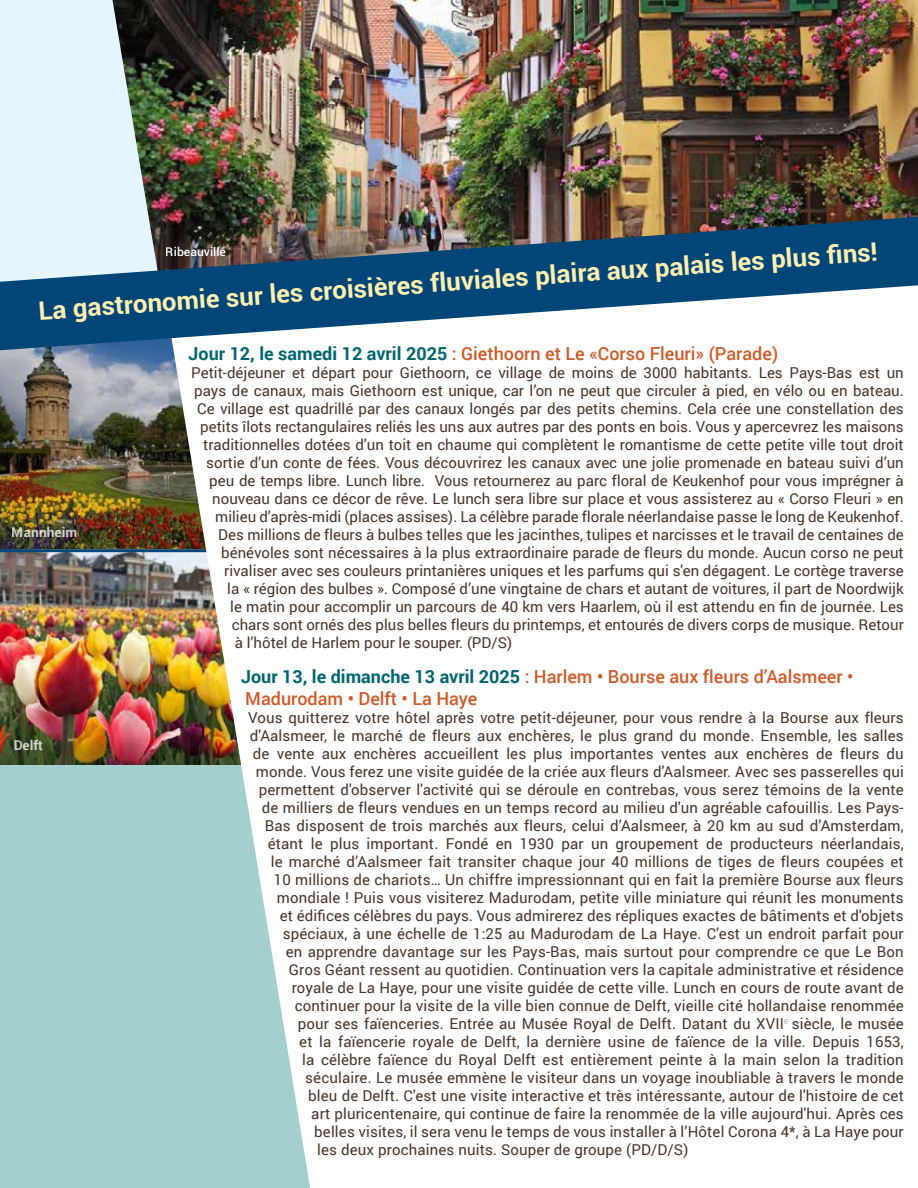
<style>
.page{position:relative;width:918px;height:1188px;background:#fff}
.page>*{position:absolute;margin:0;border:0;box-sizing:border-box;transform-origin:0 0}
.t1{font:700 25.5px "Roboto";color:#ffefae}
.t2{font:500 18px/21.6px "Roboto";color:#d15927}
.t3{font:15px "Roboto";letter-spacing:.01em;color:#493528}
.t4{font:700 13.5px "Roboto";color:#fff}
.t5{font:500 12px "Roboto";color:#fff}
.s1{font-weight:700;color:#006671}
</style>
<div class="page">
<img style="left:159px;top:0;width:759px;height:217px">
<img style="left:0;top:350px;width:162px;height:199px">
<img style="left:0;top:552px;width:162px;height:213px">
<div style="left:0;top:765px;width:310px;height:423px;background:#a3cfcc"></div>
<svg style="left:0;top:0;width:159px;height:217px;background:#c3d2d6"></svg>
<hr style="left:0;top:549px;width:210px;height:3px;background:#004678">
<svg style="left:162px;top:350px;width:148px;height:836px"></svg>
<img style="left:0;top:217px;width:918px;height:133px">
<h1 class="t1" style="left:37px;top:293px;width:843px;rotate:-4deg">La gastronomie sur les croisières fl uviales plaira aux palais les plus fi ns!</h1>
<p class="t5" style="left:166px;top:243px;width:62px">Ribeauvillé</p>
<p class="t4" style="left:12px;top:523px;width:67px">Mannheim</p>
<p class="t4" style="left:14px;top:736px;width:31px">Delft</p>
<p class="t2" style="left:188px;top:342px;width:591px"><span class="s1">Jour 12, le samedi 12 avril 2025</span> : Giethoorn et Le «Corso Fleuri» (Parade)</p>
<p class="t3" style="left:191px;top:362px;width:714px">Petit-déjeuner et départ pour Giethoorn, ce village de moins de 3000 habitants. Les Pays-Bas est un</p>
<p class="t3" style="left:194px;top:380px;width:711px">pays de canaux, mais Giethoorn est unique, car l’on ne peut que circuler à pied, en vélo ou en bateau.</p>
<p class="t3" style="left:197px;top:398px;width:708px">Ce village est quadrillé par des canaux longés par des petits chemins. Cela crée une constellation des</p>
<p class="t3" style="left:200px;top:416px;width:705px">petits îlots rectangulaires reliés les uns aux autres par des ponts en bois. Vous y apercevrez les maisons</p>
<p class="t3" style="left:203px;top:434px;width:702px">traditionnelles dotées d’un toit en chaume qui complètent le romantisme de cette petite ville tout droit</p>
<p class="t3" style="left:206px;top:452px;width:699px">sortie d’un conte de fées. Vous découvrirez les canaux avec une jolie promenade en bateau suivi d’un</p>
<p class="t3" style="left:209px;top:470px;width:696px">peu de temps libre. Lunch libre. Vous retournerez au parc floral de Keukenhof pour vous imprégner à</p>
<p class="t3" style="left:212px;top:488px;width:693px">nouveau dans ce décor de rêve. Le lunch sera libre sur place et vous assisterez au « Corso Fleuri » en</p>
<p class="t3" style="left:215px;top:506px;width:690px">milieu d’après-midi (places assises). La célèbre parade florale néerlandaise passe le long de Keukenhof.</p>
<p class="t3" style="left:218px;top:524px;width:687px">Des millions de fleurs à bulbes telles que les jacinthes, tulipes et narcisses et le travail de centaines de</p>
<p class="t3" style="left:221px;top:542px;width:684px">bénévoles sont nécessaires à la plus extraordinaire parade de fleurs du monde. Aucun corso ne peut</p>
<p class="t3" style="left:224px;top:560px;width:681px">rivaliser avec ses couleurs printanières uniques et les parfums qui s'en dégagent. Le cortège traverse</p>
<p class="t3" style="left:227px;top:578px;width:678px">la « région des bulbes ». Composé d’une vingtaine de chars et autant de voitures, il part de Noordwijk</p>
<p class="t3" style="left:230px;top:596px;width:675px">le matin pour accomplir un parcours de 40 km vers Haarlem, où il est attendu en fin de journée. Les</p>
<p class="t3" style="left:232px;top:614px;width:674px">chars sont ornés des plus belles fleurs du printemps, et entourés de divers corps de musique. Retour</p>
<p class="t3" style="left:235px;top:632px;width:279px">à l’hôtel de Harlem pour le souper. (PD/S)</p>
<p class="t2" style="left:241px;top:665px;width:614px"><span class="s1">Jour 13, le dimanche 13 avril 2025</span> : Harlem • Bourse aux fleurs d’Aalsmeer •<br>Madurodam • Delft • La Haye</p>
<p class="t3" style="left:248px;top:707px;width:657px">Vous quitterez votre hôtel après votre petit-déjeuner, pour vous rendre à la Bourse aux fleurs</p>
<p class="t3" style="left:250px;top:725px;width:655px">d'Aalsmeer, le marché de fleurs aux enchères, le plus grand du monde. Ensemble, les salles</p>
<p class="t3" style="left:253px;top:743px;width:653px">de vente aux enchères accueillent les plus importantes ventes aux enchères de fleurs du</p>
<p class="t3" style="left:256px;top:761px;width:650px">monde. Vous ferez une visite guidée de la criée aux fleurs d'Aalsmeer. Avec ses passerelles qui</p>
<p class="t3" style="left:259px;top:779px;width:647px">permettent d'observer l'activité qui se déroule en contrebas, vous serez témoins de la vente</p>
<p class="t3" style="left:262px;top:797px;width:643px">de milliers de fleurs vendues en un temps record au milieu d'un agréable cafouillis. Les Pays-</p>
<p class="t3" style="left:265px;top:815px;width:640px">Bas disposent de trois marchés aux fleurs, celui d’Aalsmeer, à 20 km au sud d’Amsterdam,</p>
<p class="t3" style="left:268px;top:833px;width:637px">étant le plus important. Fondé en 1930 par un groupement de producteurs néerlandais,</p>
<p class="t3" style="left:271px;top:851px;width:635px">le marché d’Aalsmeer fait transiter chaque jour 40 millions de tiges de fleurs coupées et</p>
<p class="t3" style="left:274px;top:869px;width:631px">10 millions de chariots… Un chiffre impressionnant qui en fait la première Bourse aux fleurs</p>
<p class="t3" style="left:277px;top:887px;width:628px">mondiale ! Puis vous visiterez Madurodam, petite ville miniature qui réunit les monuments</p>
<p class="t3" style="left:280px;top:905px;width:626px">et édifices célèbres du pays. Vous admirerez des répliques exactes de bâtiments et d'objets</p>
<p class="t3" style="left:283px;top:923px;width:622px">spéciaux, à une échelle de 1:25 au Madurodam de La Haye. C'est un endroit parfait pour</p>
<p class="t3" style="left:286px;top:941px;width:619px">en apprendre davantage sur les Pays-Bas, mais surtout pour comprendre ce que Le Bon</p>
<p class="t3" style="left:289px;top:959px;width:617px">Gros Géant ressent au quotidien. Continuation vers la capitale administrative et résidence</p>
<p class="t3" style="left:292px;top:977px;width:613px">royale de La Haye, pour une visite guidée de cette ville. Lunch en cours de route avant de</p>
<p class="t3" style="left:295px;top:995px;width:610px">continuer pour la visite de la ville bien connue de Delft, vieille cité hollandaise renommée</p>
<p class="t3" style="left:298px;top:1013px;width:608px">pour ses faïenceries. Entrée au Musée Royal de Delft. Datant du XVII<sup>e</sup> siècle, le musée</p>
<p class="t3" style="left:299px;top:1031px;width:606px">et la faïencerie royale de Delft, la dernière usine de faïence de la ville. Depuis 1653,</p>
<p class="t3" style="left:302px;top:1049px;width:603px">la célèbre faïence du Royal Delft est entièrement peinte à la main selon la tradition</p>
<p class="t3" style="left:305px;top:1067px;width:600px">séculaire. Le musée emmène le visiteur dans un voyage inoubliable à travers le monde</p>
<p class="t3" style="left:308px;top:1085px;width:597px">bleu de Delft. C'est une visite interactive et très intéressante, autour de l'histoire de cet</p>
<p class="t3" style="left:311px;top:1103px;width:594px">art pluricentenaire, qui continue de faire la renommée de la ville aujourd'hui. Après ces</p>
<p class="t3" style="left:314px;top:1121px;width:591px">belles visites, il sera venu le temps de vous installer à l’Hôtel Corona 4*, à La Haye pour</p>
<p class="t3" style="left:317px;top:1139px;width:373px">les deux prochaines nuits. Souper de groupe (PD/D/S)</p>
</div>
